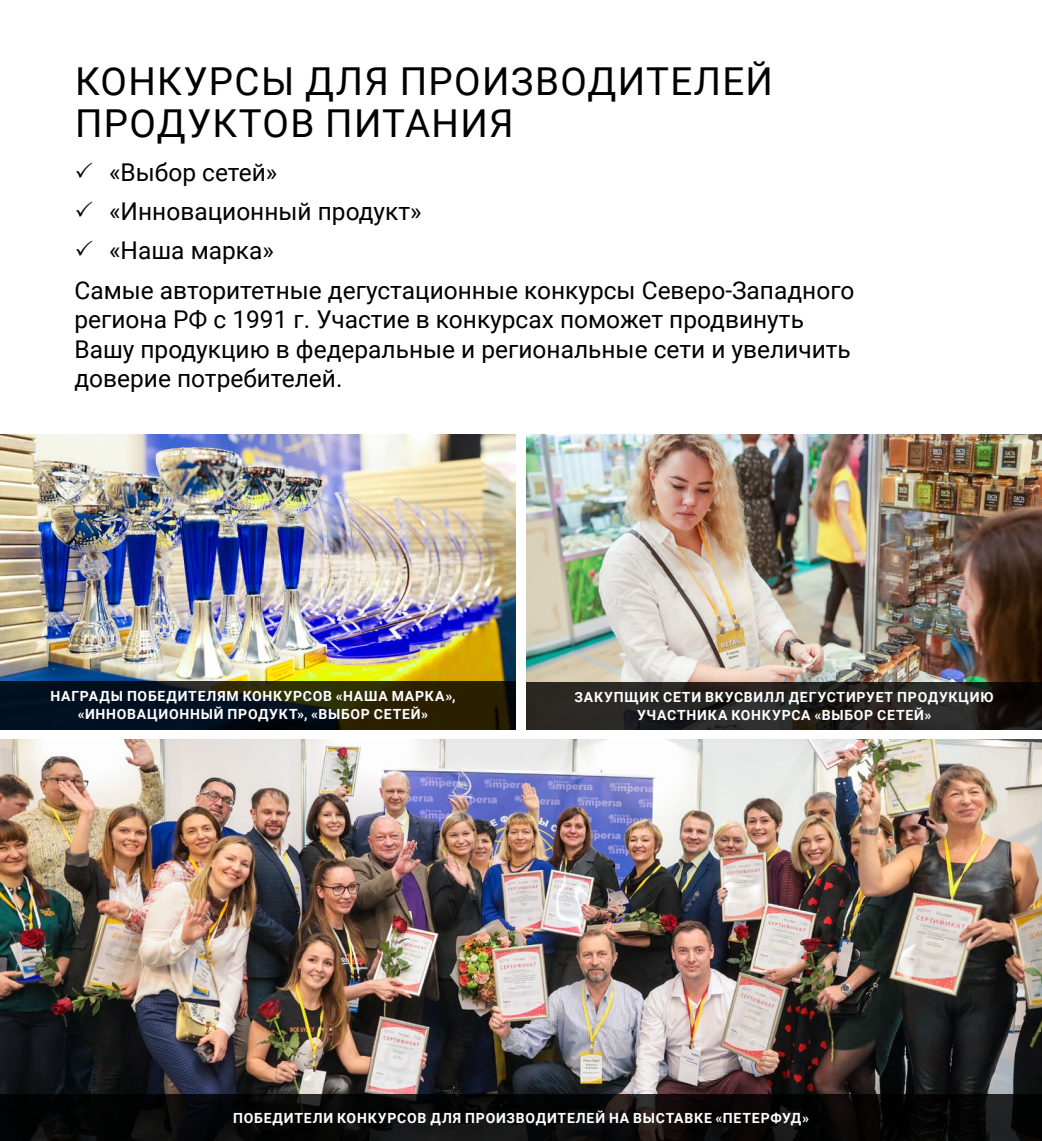
<style>
.page{position:relative;width:1042px;height:1141px;background:#fff}
.page>*{position:absolute;margin:0;border:0;box-sizing:border-box;transform-origin:0 0}
.Заг_1{font:38.5px/42px "Roboto";letter-spacing:.035em;color:#000}
.текст_15{font:24.5px/29.4px "Roboto";color:#000}
.Подпись_к_фото{font:700 14px/17.5px "Roboto";letter-spacing:.055em;color:#fff;text-align:center}
</style>
<div class="page">
<img style="left:0;top:739px;width:1042px;height:355px">
<svg style="left:0;top:1094px;width:1042px;height:47px;background:#0a0909"></svg>
<img style="left:0;top:434px;width:516px;height:247px">
<img style="left:526px;top:434px;width:516px;height:248px">
<svg style="left:0;top:681px;width:516px;height:48px;background:#131912"></svg>
<svg style="left:526px;top:682px;width:516px;height:47px;background:#242220"></svg>
<p class="Заг_1" style="left:75px;top:58px;width:699px">КОНКУРСЫ ДЛЯ ПРОИЗВОДИТЕЛЕЙ<br>ПРОДУКТОВ ПИТАНИЯ</p>
<p class="текст_15" style="left:74px;top:156px;width:204px">✓ «Выбор сетей»</p>
<p class="текст_15" style="left:74px;top:196px;width:349px">✓ «Инновационный продукт»</p>
<p class="текст_15" style="left:74px;top:235px;width:201px">✓ «Наша марка»</p>
<p class="текст_15" style="left:74px;top:274px;width:781px">Самые авторитетные дегустационные конкурсы Cеверо-Западного региона РФ с 1991 г. Участие в конкурсах поможет продвинуть Вашу продукцию в федеральные и региональные сети и увеличить доверие потребителей.</p>
<p class="Подпись_к_фото" style="left:50px;top:687px;width:407px">НАГРАДЫ ПОБЕДИТЕЛЯМ КОНКУРСОВ «НАША МАРКА», «ИННОВАЦИОННЫЙ ПРОДУКТ», «ВЫБОР СЕТЕЙ»</p>
<p class="Подпись_к_фото" style="left:574px;top:688px;width:421px">ЗАКУПЩИК СЕТИ ВКУСВИЛЛ ДЕГУСТИРУЕТ ПРОДУКЦИЮ<br>УЧАСТНИКА КОНКУРСА «ВЫБОР СЕТЕЙ»</p>
<p class="Подпись_к_фото" style="left:233px;top:1108px;width:577px">ПОБЕДИТЕЛИ КОНКУРСОВ ДЛЯ ПРОИЗВОДИТЕЛЕЙ НА ВЫСТАВКЕ «ПЕТЕРФУД»</p>
</div>
